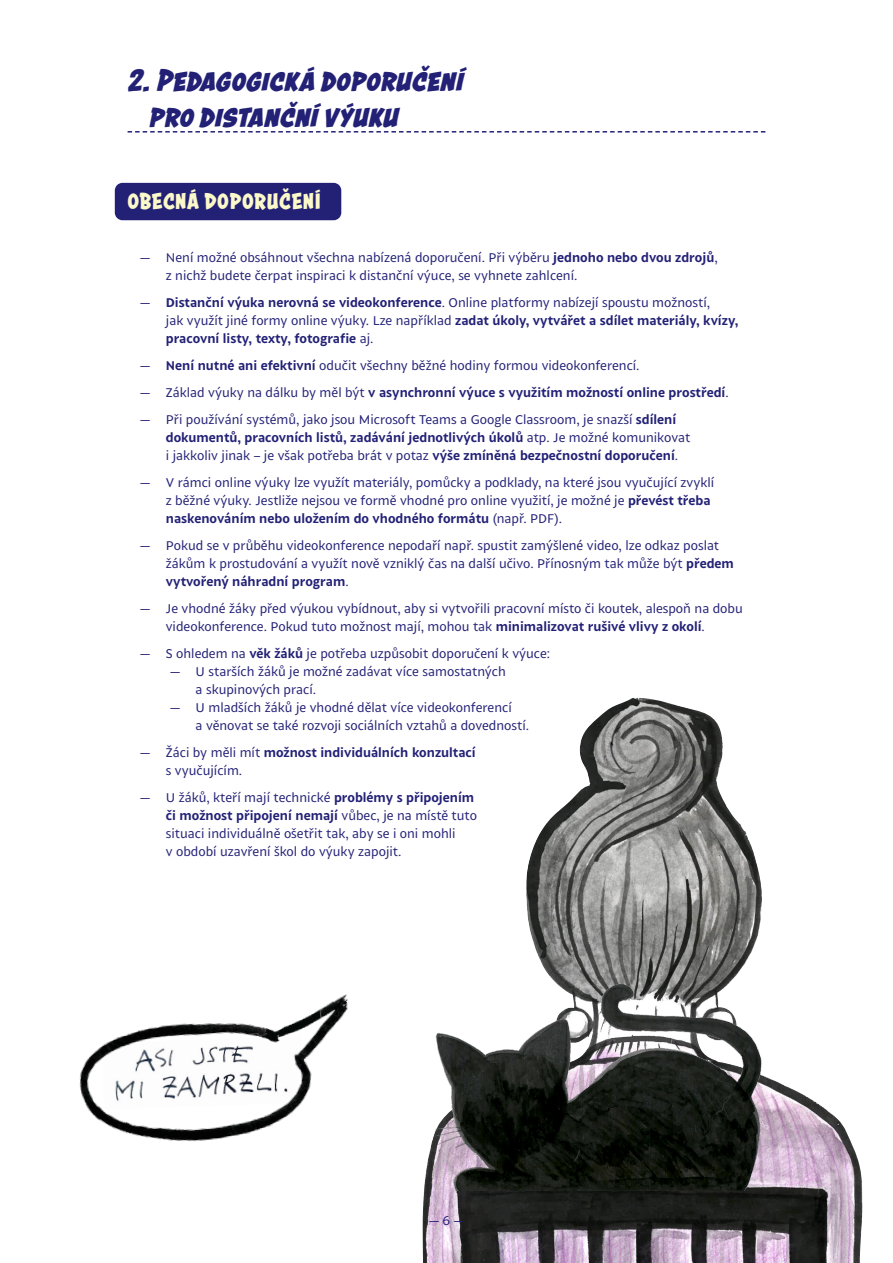
<style>
.page{position:relative;width:893px;height:1263px;background:#fff}
.page>*{position:absolute;margin:0;border:0;box-sizing:border-box;transform-origin:0 0}
.t1{font:italic 700 33px/36px "Astounder Squared BB";color:#232176}
.t2{font:700 24px "Astounder Squared BB";letter-spacing:.025em;color:#fbf8ca}
.t3{font:13.5px/18px "Sprout";color:#232176}
.t4{font:700 13.5px/18px "Sprout";color:#232176}
.s1{font-weight:700}
.s2{font-weight:400}
</style>
<div class="page">
<svg style="left:128px;top:131px;width:637px;height:2px"></svg>
<div style="left:115px;top:183px;width:226px;height:37px;background:#232176;border-radius:8px"></div>
<img style="left:422px;top:698px;width:441px;height:565px">
<img style="left:435px;top:971px;width:333px;height:220px">
<img style="left:79px;top:994px;width:269px;height:148px">
<img style="left:102px;top:1036px;width:201px;height:73px">
<h1 class="t1" style="left:149px;top:62px;width:316px;text-indent:-21px">2. Pedagogická doporučení pro distanční výuku</h1>
<h3 class="t2" style="left:128px;top:187px;width:195px">OBECNÁ DOPORUČENÍ</h3>
<p class="t3" style="left:166px;top:248px;width:553px;text-indent:-26px">— Není možné obsáhnout všechna nabízená doporučení. Při výběru <span class="s1">jednoho nebo dvou zdrojů</span>, z nichž budete čerpat inspiraci k distanční výuce, se vyhnete zahlcení.</p>
<p class="t4" style="left:166px;top:293px;width:574px;text-indent:-26px"><span class="s2">—</span> Distanční výuka nerovná se videokonference<span class="s2">. Online platformy nabízejí spoustu možností,<br>jak využít jiné formy online výuky. Lze například</span> zadat úkoly, vytvářet a sdílet materiály, kvízy, pracovní listy, texty, fotografie <span class="s2">aj.</span></p>
<p class="t3" style="left:140px;top:356px;width:501px">— <span class="s1">Není nutné ani efektivní</span> odučit všechny běžné hodiny formou videokonferencí.</p>
<p class="t4" style="left:140px;top:383px;width:590px"><span class="s2">— Základ výuky na dálku by měl být</span> v asynchronní výuce s využitím možností online prostředí<span class="s2">.</span></p>
<p class="t3" style="left:166px;top:410px;width:526px;text-indent:-26px">— Při používání systémů, jako jsou Microsoft Teams a Google Classroom, je snazší <span class="s1">sdílení dokumentů, pracovních listů, zadávání jednotlivých úkolů</span> atp. Je možné komunikovat i jakkoliv jinak – je však potřeba brát v potaz <span class="s1">výše zmíněná bezpečnostní doporučení</span>.</p>
<p class="t3" style="left:166px;top:473px;width:550px;text-indent:-26px">— V rámci online výuky lze využít materiály, pomůcky a podklady, na které jsou vyučující zvyklí z běžné výuky. Jestliže nejsou ve formě vhodné pro online využití, je možné je <span class="s1">převést třeba naskenováním nebo uložením do vhodného formátu</span> (např. PDF).</p>
<p class="t3" style="left:166px;top:536px;width:569px;text-indent:-26px">— Pokud se v průběhu videokonference nepodaří např. spustit zamýšlené video, lze odkaz poslat žákům k prostudování a využít nově vzniklý čas na další učivo. Přínosným tak může být <span class="s1">předem vytvořený náhradní program</span>.</p>
<p class="t3" style="left:166px;top:599px;width:578px;text-indent:-26px">— Je vhodné žáky před výukou vybídnout, aby si vytvořili pracovní místo či koutek, alespoň na dobu videokonference. Pokud tuto možnost mají, mohou tak <span class="s1">minimalizovat rušivé vlivy z okolí</span>.</p>
<p class="t3" style="left:140px;top:644px;width:411px">— S ohledem na <span class="s1">věk žáků</span> je potřeba uzpůsobit doporučení k výuce:</p>
<p class="t3" style="left:196px;top:662px;width:312px;text-indent:-26px">— U starších žáků je možné zadávat více samostatných a skupinových prací.</p>
<p class="t3" style="left:196px;top:698px;width:335px;text-indent:-26px">— U mladších žáků je vhodné dělat více videokonferencí<br>a věnovat se také rozvoji sociálních vztahů a dovedností.</p>
<p class="t4" style="left:166px;top:743px;width:311px;text-indent:-26px"><span class="s2">— Žáci by měli mít</span> možnost individuálních konzultací <span class="s2">s vyučujícím.</span></p>
<p class="t3" style="left:166px;top:788px;width:313px;text-indent:-26px">— U žáků, kteří mají technické <span class="s1">problémy s připojením či možnost připojení nemají</span> vůbec, je na místě tuto situaci individuálně ošetřit tak, aby se i oni mohli<br>v období uzavření škol do výuky zapojit.</p>
<p class="t3" style="left:429px;top:1211px;width:36px">— 6 —</p>
</div>
